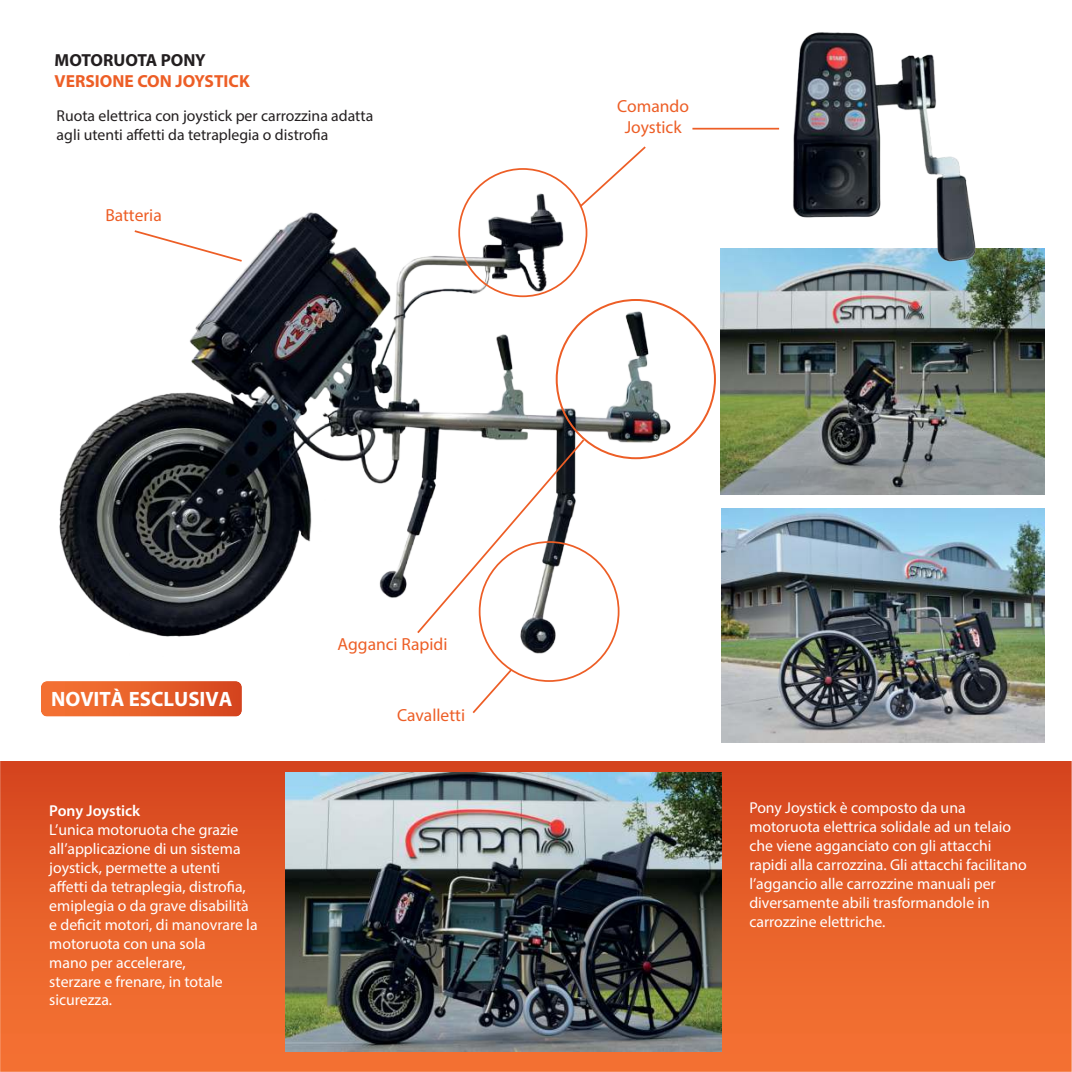
<style>
.page{position:relative;width:1072px;height:1072px;background:#fff}
.page>*{position:absolute;margin:0;border:0;box-sizing:border-box;transform-origin:0 0}
.t1{font:700 20.82px "Myriad Pro";color:#fff}
.t2{font:17.5px/21px "Myriad Pro";color:#ed5e26;text-align:center}
.t3{font:700 17.5px "Myriad Pro";color:#ed5e26}
.t4{font:700 17.5px "Myriad Pro";letter-spacing:-.005em;color:#231f20}
.t5{font:15.75px/18.9px "Myriad Pro";color:#fff}
.t6{font:15.75px/18.9px "Myriad Pro";color:#231f20}
.t7{font:600 15.75px "Myriad Pro";color:#fff}
</style>
<div class="page">
<img style="left:720px;top:248px;width:324px;height:246px">
<img style="left:721px;top:508px;width:323px;height:234px">
<img style="left:59px;top:180px;width:625px;height:477px">
<img style="left:0;top:761px;width:1071px;height:310px">
<img style="left:285px;top:772px;width:436px;height:279px">
<svg style="left:415px;top:437px;width:171px;height:198px"></svg>
<svg style="left:472px;top:667px;width:41px;height:47px"></svg>
<svg style="left:133px;top:229px;width:111px;height:34px"></svg>
<img style="left:769px;top:32px;width:226px;height:293px">
<svg style="left:577px;top:146px;width:70px;height:63px"></svg>
<hr style="left:692px;top:128px;width:87px;height:2px;background:#ed5e26">
<img style="left:41px;top:681px;width:201px;height:35px">
<p class="t4" style="left:55px;top:51px;width:153px">MOTORUOTA PONY</p>
<p class="t3" style="left:55px;top:72px;width:197px">VERSIONE CON JOYSTICK</p>
<p class="t6" style="left:57px;top:106px;width:318px">Ruota elettrica con joystick per carrozzina adatta agli utenti affetti da tetraplegia o distrofia</p>
<p class="t2" style="left:105px;top:205px;width:58px">Batteria</p>
<p class="t2" style="left:617px;top:96px;width:73px">Comando<br>Joystick</p>
<h1 class="t1" style="left:51px;top:688px;width:183px">NOVITÀ ESCLUSIVA</h1>
<p class="t7" style="left:49px;top:805px;width:92px">Pony Joystick</p>
<p class="t5" style="left:49px;top:821px;width:210px">L’unica motoruota che grazie all’applicazione di un sistema joystick, permette a utenti affetti da tetraplegia, distrofia, emiplegia o da grave disabilità e deficit motori, di manovrare la motoruota con una sola<br>mano per accelerare,<br>sterzare e frenare, in totale sicurezza.</p>
<p class="t2" style="left:337px;top:634px;width:111px">Agganci Rapidi</p>
<p class="t2" style="left:397px;top:705px;width:69px">Cavalletti</p>
<p class="t5" style="left:749px;top:799px;width:279px">Pony Joystick è composto da una motoruota elettrica solidale ad un telaio che viene agganciato con gli attacchi rapidi alla carrozzina. Gli attacchi facilitano l’aggancio alle carrozzine manuali per diversamente abili trasformandole in carrozzine elettriche.</p>
</div>
